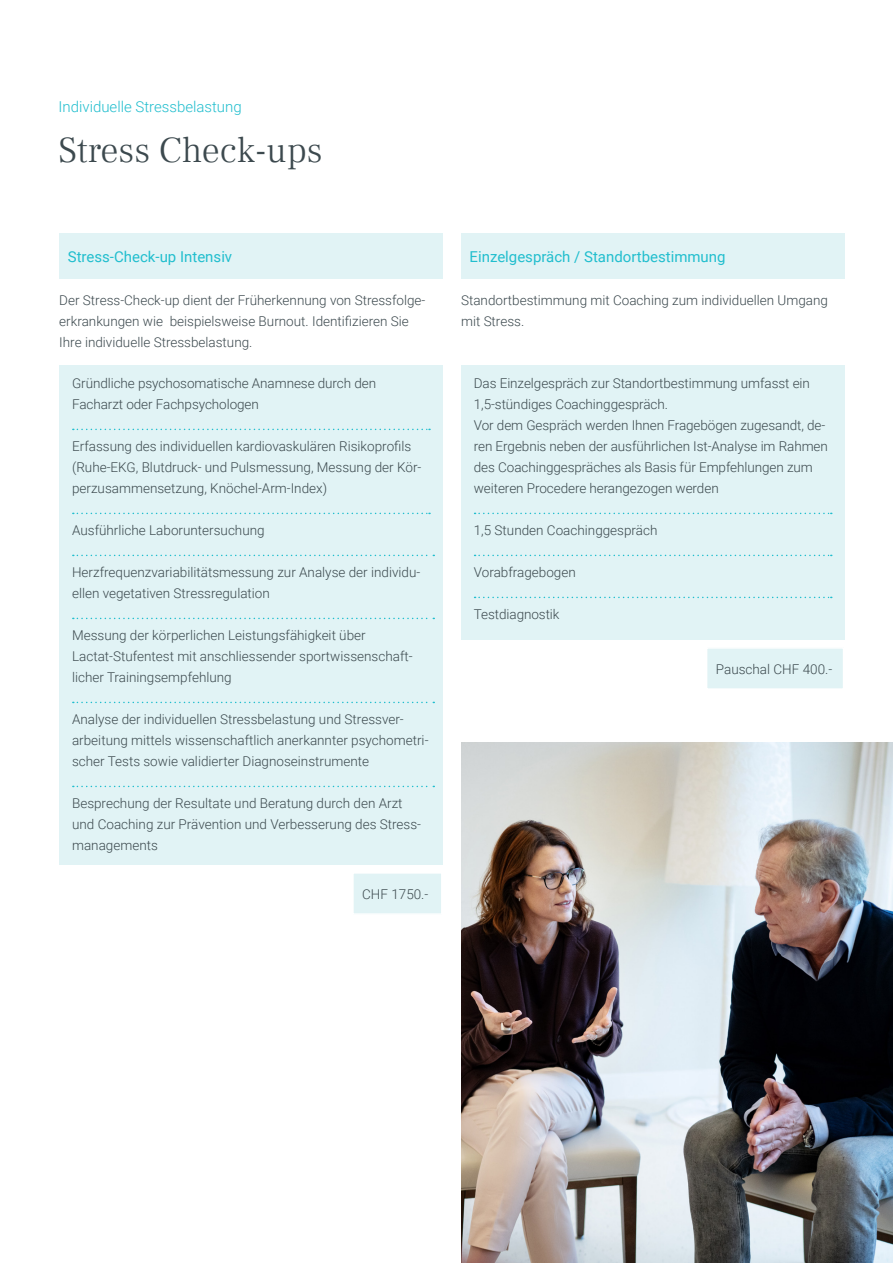
<style>
.page{position:relative;width:893px;height:1263px;background:#fff}
.page>*{position:absolute;margin:0;border:0;box-sizing:border-box;transform-origin:0 0}
.t1{font:300 36px "Frank Ruhl Libre";color:#3c494e}
.t2{font:15px "Roboto";color:#21bece}
.t3{font:300 15px "Roboto";color:#21bece}
.t4{font:300 13.5px/21px "Roboto";color:#3c494e}
</style>
<div class="page">
<div style="left:59px;top:233px;width:384px;height:46px;background:#e1f3f5"></div>
<div style="left:59px;top:365px;width:384px;height:499px;background:#e1f3f5"></div>
<svg style="left:73px;top:429px;width:357px;height:1px"></svg>
<svg style="left:73px;top:513px;width:357px;height:1px"></svg>
<svg style="left:73px;top:555px;width:361px;height:1px"></svg>
<svg style="left:73px;top:618px;width:361px;height:1px"></svg>
<svg style="left:73px;top:702px;width:361px;height:1px"></svg>
<svg style="left:73px;top:786px;width:361px;height:1px"></svg>
<div style="left:353px;top:873px;width:89px;height:41px;background:#e1f3f5"></div>
<div style="left:352px;top:872px;width:91px;height:43px;border:2px solid #fff"></div>
<div style="left:461px;top:233px;width:383px;height:46px;background:#e1f3f5"></div>
<div style="left:461px;top:365px;width:383px;height:275px;background:#e1f3f5"></div>
<svg style="left:475px;top:513px;width:357px;height:1px"></svg>
<svg style="left:475px;top:555px;width:357px;height:1px"></svg>
<svg style="left:475px;top:597px;width:357px;height:1px"></svg>
<div style="left:707px;top:648px;width:136px;height:41px;background:#e1f3f5"></div>
<div style="left:706px;top:647px;width:138px;height:43px;border:2px solid #fff"></div>
<img style="left:461px;top:742px;width:432px;height:521px">
<p class="t3" style="left:59px;top:96px;width:185px">Individuelle Stressbelastung</p>
<p class="t1" style="left:59px;top:128px;width:265px">Stress Check-ups</p>
<p class="t2" style="left:68px;top:246px;width:166px">Stress-Check-up Intensiv</p>
<p class="t4" style="left:59px;top:289px;width:368px">Der Stress-Check-up dient der Früherkennung von Stressfolge&shy;erkrankungen wie beispielsweise Burnout. Identifizieren Sie<br>Ihre individuelle Stressbelastung.</p>
<p class="t4" style="left:72px;top:372px;width:306px">Gründliche psychosomatische Anamnese durch den<br>Facharzt oder Fachpsychologen</p>
<p class="t4" style="left:72px;top:435px;width:351px">Erfassung des individuellen kardiovaskulären Risikoprofils (Ruhe-EKG, Blutdruck- und Pulsmessung, Messung der Kör&shy;perzusammensetzung, Knöchel-Arm-Index)</p>
<p class="t4" style="left:72px;top:519px;width:194px">Ausführliche Laboruntersuchung</p>
<p class="t4" style="left:72px;top:561px;width:350px">Herzfrequenzvariabilitätsmessung zur Analyse der individu&shy;ellen vegetativen Stressregulation</p>
<p class="t4" style="left:72px;top:624px;width:342px">Messung der körperlichen Leistungsfähigkeit über<br>Lactat-Stufentest mit anschliessender sportwissenschaft&shy;licher Trainingsempfehlung</p>
<p class="t4" style="left:72px;top:708px;width:358px">Analyse der individuellen Stressbelastung und Stressver&shy;arbeitung mittels wissenschaftlich anerkannter psychometri&shy;scher Tests sowie validierter Diagnoseinstrumente</p>
<p class="t4" style="left:72px;top:792px;width:350px">Besprechung der Resultate und Beratung durch den Arzt und Coaching zur Prävention und Verbesserung des Stress&shy;managements</p>
<p class="t4" style="left:362px;top:883px;width:68px">CHF 1750.-</p>
<p class="t2" style="left:470px;top:246px;width:258px">Einzelgespräch / Standortbestimmung</p>
<p class="t4" style="left:461px;top:289px;width:368px">Standortbestimmung mit Coaching zum individuellen Umgang mit Stress.</p>
<p class="t4" style="left:474px;top:372px;width:356px">Das Einzelgespräch zur Standortbestimmung umfasst ein 1,5-stündiges Coachinggespräch.<br>Vor dem Gespräch werden Ihnen Fragebögen zugesandt, de&shy;ren Ergebnis neben der ausführlichen Ist-Analyse im Rahmen des Coachinggespräches als Basis für Empfehlungen zum weiteren Procedere herangezogen werden</p>
<p class="t4" style="left:474px;top:519px;width:185px">1,5 Stunden Coachinggespräch</p>
<p class="t4" style="left:474px;top:561px;width:103px">Vorabfragebogen</p>
<p class="t4" style="left:474px;top:603px;width:87px">Testdiagnostik</p>
<p class="t4" style="left:716px;top:658px;width:118px">Pauschal CHF 400.-</p>
</div>
